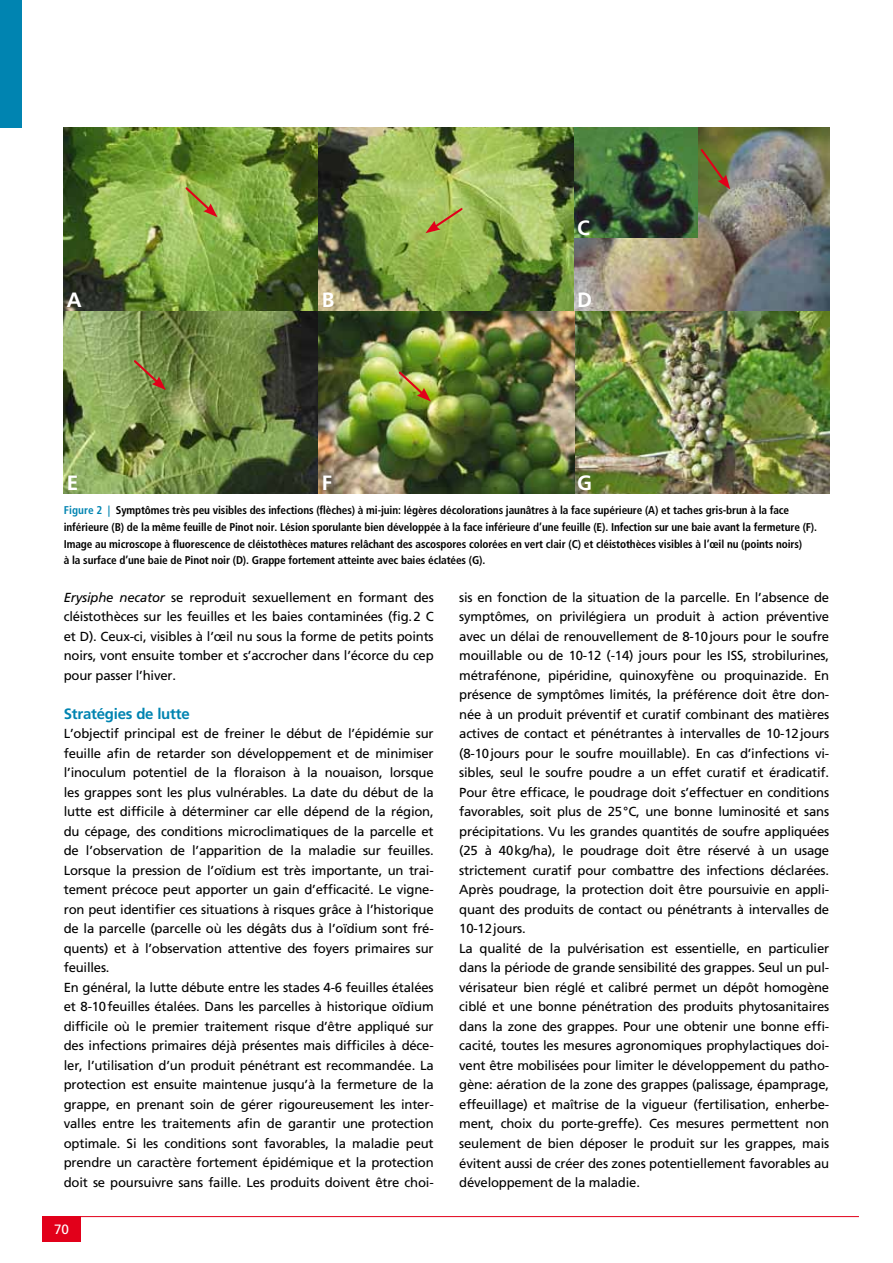
<style>
.page{position:relative;width:893px;height:1263px;background:#fff}
.page>*{position:absolute;margin:0;border:0;box-sizing:border-box;transform-origin:0 0}
.t1{font:700 20.7px "Frutiger";color:#fff}
.t2{font:700 15px "Frutiger";letter-spacing:-.015em;color:#0084b1}
.t3{font:13.5px "Frutiger";color:#fff}
.t4{font:13.2px/19.5px "Frutiger";letter-spacing:-.015em;color:#000}
.t5{font:700 condensed 11.25px/16.5px "Frutiger";letter-spacing:-.01em;color:#000}
.s1{color:#0084b1}
.s2{font-style:italic}
</style>
<div class="page">
<hr style="left:64px;top:1216px;width:795px;height:1px;background:#e2001a">
<div style="left:43px;top:1216px;width:38px;height:26px;background:#e2001a"></div>
<div style="left:0;top:0;width:21px;height:128px;background:#0084b1"></div>
<img style="left:64px;top:128px;width:765px;height:365px">
<svg style="left:132px;top:358px;width:34px;height:32px"></svg>
<svg style="left:397px;top:370px;width:34px;height:31px"></svg>
<svg style="left:184px;top:185px;width:34px;height:32px"></svg>
<svg style="left:425px;top:206px;width:39px;height:27px"></svg>
<img style="left:574px;top:128px;width:123px;height:110px">
<svg style="left:699px;top:147px;width:31px;height:42px"></svg>
<h1 class="t1" style="left:577px;top:215px;width:14px">C</h1>
<h1 class="t1" style="left:67px;top:288px;width:16px">A</h1>
<h1 class="t1" style="left:322px;top:288px;width:14px">B</h1>
<h1 class="t1" style="left:577px;top:288px;width:16px">D</h1>
<h1 class="t1" style="left:67px;top:471px;width:13px">E</h1>
<h1 class="t1" style="left:322px;top:471px;width:12px">F</h1>
<h1 class="t1" style="left:577px;top:471px;width:16px">G</h1>
<p class="t5" style="left:64px;top:502px;width:755px"><span class="s1">Figure 2 |</span> Symptômes très peu visibles des infections (flèches) à mi-juin: légères décolorations jaunâtres à la face supérieure (A) et taches gris-brun à la face inférieure (B) de la même feuille de Pinot noir. Lésion sporulante bien développée à la face inférieure d’une feuille (E). Infection sur une baie avant la fermeture (F).<br>Image au microscope à fluorescence de cléistothèces matures relâchant des ascospores colorées en vert clair (C) et cléistothèces visibles à l’œil nu (points noirs)<br>à la surface d’une baie de Pinot noir (D). Grappe fortement atteinte avec baies éclatées (G).</p>
<p class="t4" style="left:64px;top:587px;width:371px;text-align:justify"><span class="s2">Erysiphe necator</span> se reproduit sexuellement en formant des cléistothèces sur les feuilles et les baies contaminées (fig.2 C et D). Ceux-ci, visibles à l’œil nu sous la forme de petits points noirs, vont ensuite tomber et s’accrocher dans l’écorce du cep pour passer l’hiver.</p>
<p class="t2" style="left:64px;top:705px;width:128px">Stratégies de lutte</p>
<p class="t4" style="left:64px;top:724px;width:371px">L’objectif principal est de freiner le début de l’épidémie sur feuille afin de retarder son développement et de minimiser l’inoculum potentiel de la floraison à la nouaison, lorsque les grappes sont les plus vulnérables. La date du début de la lutte est difficile à déterminer car elle dépend de la région, du cépage, des conditions microclimatiques de la parcelle et de l’observation de l’apparition de la maladie sur feuilles.<br>Lorsque la pression de l’oïdium est très importante, un trai&shy;tement précoce peut apporter un gain d’efficacité. Le vigne&shy;ron peut identifier ces situations à risques grâce à l’historique de la parcelle (parcelle où les dégâts dus à l’oïdium sont fré&shy;quents) et à l’observation attentive des foyers primaires sur feuilles.<br>En général, la lutte débute entre les stades 4-6 feuilles étalées et 8-10feuilles étalées. Dans les parcelles à historique oïdium difficile où le premier traitement risque d’être appliqué sur des infections primaires déjà présentes mais difficiles à déce&shy;ler, l’utilisation d’un produit pénétrant est recommandée. La protection est ensuite maintenue jusqu’à la fermeture de la grappe, en prenant soin de gérer rigoureusement les inter&shy;valles entre les traitements afin de garantir une protection optimale. Si les conditions sont favorables, la maladie peut prendre un caractère fortement épidémique et la protection doit se poursuivre sans faille. Les produits doivent être choi-</p>
<p class="t3" style="left:54px;top:1222px;width:17px">70</p>
<p class="t4" style="left:459px;top:587px;width:372px">sis en fonction de la situation de la parcelle. En l’absence de symptômes, on privilégiera un produit à action préventive avec un délai de renouvellement de 8-10jours pour le soufre mouillable ou de 10-12 (-14) jours pour les ISS, strobilurines, métrafénone, pipéridine, quinoxyfène ou proquinazide. En présence de symptômes limités, la préférence doit être don&shy;née à un produit préventif et curatif combinant des matières actives de contact et pénétrantes à intervalles de 10-12jours (8-10jours pour le soufre mouillable). En cas d’infections vi&shy;sibles, seul le soufre poudre a un effet curatif et éradicatif.<br>Pour être efficace, le poudrage doit s’effectuer en conditions favorables, soit plus de 25°C, une bonne luminosité et sans précipitations. Vu les grandes quantités de soufre appliquées (25 à 40kg/ha), le poudrage doit être réservé à un usage strictement curatif pour combattre des infections déclarées.<br>Après poudrage, la protection doit être poursuivie en appli&shy;quant des produits de contact ou pénétrants à intervalles de 10-12jours.<br>La qualité de la pulvérisation est essentielle, en particulier dans la période de grande sensibilité des grappes. Seul un pul&shy;vérisateur bien réglé et calibré permet un dépôt homogène ciblé et une bonne pénétration des produits phytosanitaires dans la zone des grappes. Pour une obtenir une bonne effi&shy;cacité, toutes les mesures agronomiques prophylactiques doi&shy;vent être mobilisées pour limiter le développement du patho&shy;gène: aération de la zone des grappes (palissage, épamprage, effeuillage) et maîtrise de la vigueur (fertilisation, enherbe&shy;ment, choix du porte-greffe). Ces mesures permettent non seulement de bien déposer le produit sur les grappes, mais évitent aussi de créer des zones potentiellement favorables au développement de la maladie.</p>
</div>
